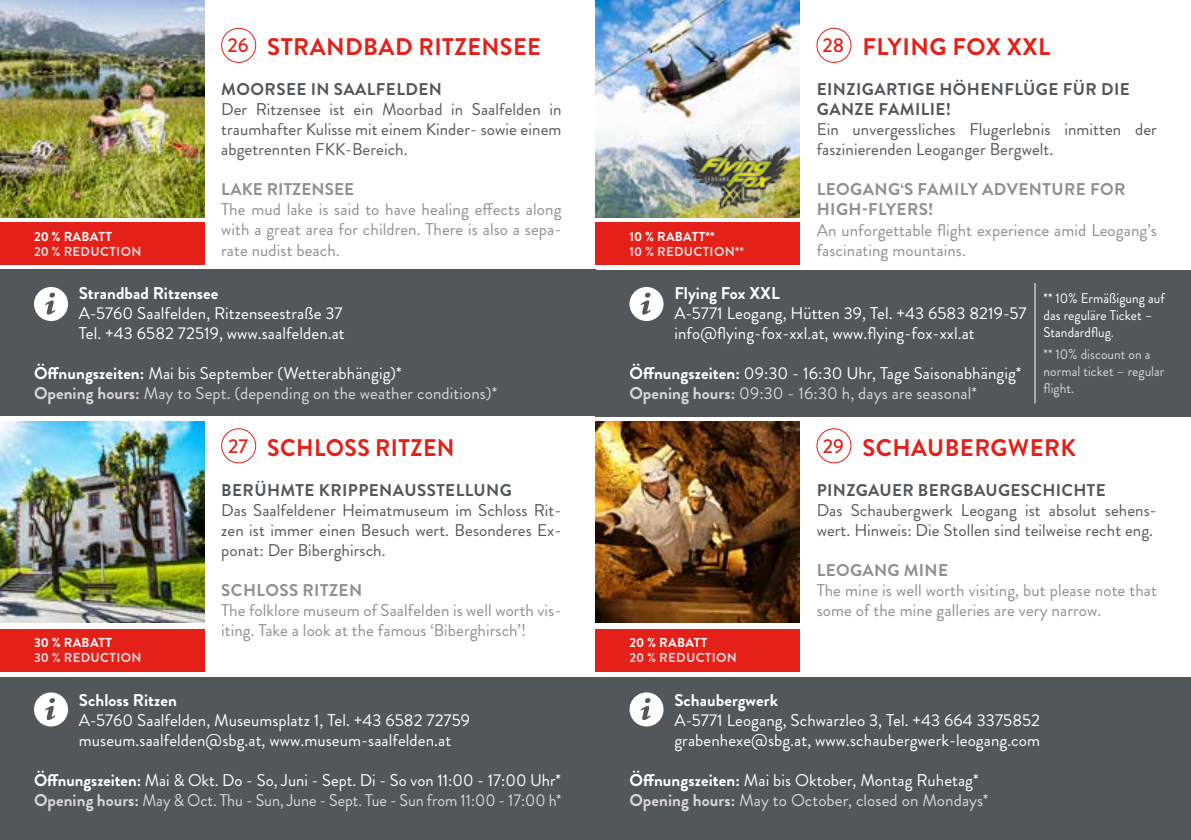
<style>
.page{position:relative;width:1191px;height:840px;background:#fff}
.page>*{position:absolute;margin:0;border:0;box-sizing:border-box;transform-origin:0 0}
.t1{font:700 24px "Brandon Grotesque";letter-spacing:.02em;color:#e42018}
.t2{font:700 24px "Brandon Grotesque";letter-spacing:.02em;color:#e42018;scale:.95 1}
.t3{font:500 20px "Brandon Grotesque";color:#e42018}
.t4{font:17px/20px "Brandon Grotesque";letter-spacing:.005em;color:#fff}
.t5{font:17px/20px "Brandon Grotesque";letter-spacing:.005em;color:#54575a}
.t6{font:17px/20px "Brandon Grotesque";letter-spacing:.005em;color:#908f91}
.t7{font:17px/20px "Brandon Grotesque";letter-spacing:.005em;color:#d7d5d7}
.t8{font:17px/20px "Brandon Grotesque";letter-spacing:.005em;color:#d7d5d7;scale:.95 1}
.t9{font:700 17px/20px "Brandon Grotesque";letter-spacing:.025em;color:#54575a}
.t10{font:700 17px/20px "Brandon Grotesque";letter-spacing:.025em;color:#908f91}
.t11{font:700 17px "Brandon Grotesque";letter-spacing:.005em;color:#fff}
.t12{font:700 17px "Brandon Grotesque";letter-spacing:.005em;color:#908f91}
.t13{font:14px/16.8px "Brandon Grotesque";letter-spacing:.005em;color:#fff;scale:.96 1}
.t14{font:14px/16.8px "Brandon Grotesque";letter-spacing:.005em;color:#d7d5d7;scale:.96 1}
.t15{font:700 13px "Brandon Grotesque";letter-spacing:.025em;color:#d7d5d7}
.t16{font:700 13px "Brandon Grotesque";letter-spacing:.025em;color:#fff}
.s1{font-weight:700;color:#fff}
.s2{color:#fff}
.s3{font-weight:700}
.s4{font-weight:700;color:#d7d5d7}
.s5{color:#d7d5d7}
</style>
<div class="page">
<img style="left:595px;top:421px;width:204px;height:201px">
<img style="left:595px;top:0;width:204px;height:217px">
<div style="left:595px;top:676px;width:596px;height:163px;background:#54575a"></div>
<div style="left:595px;top:270px;width:596px;height:146px;background:#54575a"></div>
<img style="left:682px;top:124px;width:114px;height:99px">
<div style="left:595px;top:223px;width:204px;height:42px;background:#e42018"></div>
<div style="left:595px;top:628px;width:204px;height:42px;background:#e42018"></div>
<svg style="left:629px;top:287px;width:34px;height:34px"></svg>
<svg style="left:629px;top:692px;width:34px;height:34px"></svg>
<div style="left:816px;top:28px;width:35px;height:35px;border:1px solid #e42018;border-radius:50%"></div>
<div style="left:816px;top:428px;width:35px;height:35px;border:1px solid #e42018;border-radius:50%"></div>
<img style="left:0;top:421px;width:204px;height:201px">
<img style="left:0;top:0;width:204px;height:217px">
<div style="left:0;top:676px;width:595px;height:163px;background:#54575a"></div>
<div style="left:0;top:270px;width:595px;height:146px;background:#54575a"></div>
<div style="left:0;top:223px;width:204px;height:42px;background:#e42018"></div>
<div style="left:0;top:628px;width:204px;height:42px;background:#e42018"></div>
<svg style="left:34px;top:287px;width:34px;height:34px"></svg>
<svg style="left:34px;top:692px;width:34px;height:34px"></svg>
<div style="left:221px;top:28px;width:35px;height:35px;border:1px solid #e42018;border-radius:50%"></div>
<div style="left:221px;top:428px;width:35px;height:35px;border:1px solid #e42018;border-radius:50%"></div>
<hr style="left:1034px;top:283px;width:1px;height:120px;background:#fff">
<p class="t3" style="left:228px;top:31px;width:23px">26</p>
<h1 class="t1" style="left:267px;top:30px;width:275px">STRANDBAD RITZENSEE</h1>
<p class="t3" style="left:822px;top:31px;width:23px">28</p>
<h1 class="t1" style="left:862px;top:30px;width:189px">FLYING FOX XXL</h1>
<p class="t16" style="left:34px;top:227px;width:79px">20 % RABATT</p>
<p class="t15" style="left:34px;top:242px;width:109px">20 % REDUCTION</p>
<p class="t9" style="left:221px;top:80px;width:222px">MOORSEE IN SAALFELDEN</p>
<p class="t5" style="left:221px;top:100px;width:342px;text-align:justify">Der Ritzensee ist ein Moorbad in Saalfelden in traumhafter Kulisse mit einem Kinder- sowie einem abgetrennten FKK-Bereich.</p>
<p class="t12" style="left:221px;top:178px;width:134px">LAKE RITZENSEE</p>
<p class="t6" style="left:221px;top:200px;width:342px;text-align:justify">The mud lake is said to have healing effects along with a great area for children. There is also a sepa&shy;rate nudist beach.</p>
<p class="t16" style="left:629px;top:227px;width:87px">10 % RABATT**</p>
<p class="t15" style="left:629px;top:242px;width:116px">10 % REDUCTION**</p>
<p class="t9" style="left:816px;top:80px;width:314px">EINZIGARTIGE HÖHENFLÜGE FÜR DIE<br>GANZE FAMILIE!</p>
<p class="t5" style="left:816px;top:120px;width:342px">Ein unvergessliches Flugerlebnis inmitten der faszinierenden Leoganger Bergwelt.</p>
<p class="t10" style="left:816px;top:180px;width:310px">LEOGANG‘S FAMILY ADVENTURE FOR<br>HIGH-FLYERS!</p>
<p class="t6" style="left:816px;top:220px;width:342px">An unforgettable flight experience amid Leogang’s fascinating mountains.</p>
<p class="t11" style="left:79px;top:281px;width:141px">Strandbad Ritzensee</p>
<p class="t4" style="left:79px;top:303px;width:267px">A-5760 Saalfelden, Ritzenseestraße 37<br>Tel. +43 6582 72519, www.saalfelden.at</p>
<p class="t7" style="left:34px;top:363px;width:465px"><span class="s1">Öffnungszeiten:</span> <span class="s2">Mai bis September (Wetterabhängig)*<br></span><span class="s3">Opening hours:</span> May to Sept. (depending on the weather conditions)*</p>
<p class="t11" style="left:674px;top:281px;width:107px">Flying Fox XXL</p>
<p class="t4" style="left:674px;top:303px;width:354px">A-5771 Leogang, Hütten 39, Tel. +43 6583 8219-57 info@flying-fox-xxl.at, www.flying-fox-xxl.at</p>
<p class="t4" style="left:629px;top:363px;width:393px"><span class="s3">Öffnungszeiten:</span> 09:30 - 16:30 Uhr, Tage Saisonabhängig*<br><span class="s4">Opening hours:</span> <span class="s5">09:30 - 16:30 h, days are seasonal*</span></p>
<p class="t13" style="left:1043px;top:290px;width:128px">** 10% Ermäßigung auf das reguläre Ticket –<br>Standardflug.</p>
<p class="t14" style="left:1043px;top:346px;width:127px">** 10% discount on a normal ticket – regular flight.</p>
<p class="t3" style="left:228px;top:431px;width:21px">27</p>
<h1 class="t2" style="left:267px;top:430px;width:199px">SCHLOSS RITZEN</h1>
<p class="t3" style="left:823px;top:431px;width:23px">29</p>
<h1 class="t1" style="left:862px;top:430px;width:215px">SCHAUBERGWERK</h1>
<p class="t16" style="left:34px;top:632px;width:79px">30 % RABATT</p>
<p class="t15" style="left:34px;top:648px;width:109px">30 % REDUCTION</p>
<p class="t9" style="left:221px;top:480px;width:292px">BERÜHMTE KRIPPENAUSSTELLUNG</p>
<p class="t5" style="left:221px;top:500px;width:342px;text-align:justify">Das Saalfeldener Heimatmuseum im Schloss Rit&shy;zen ist immer einen Besuch wert. Besonderes Ex&shy;ponat: Der Biberghirsch.</p>
<p class="t10" style="left:221px;top:580px;width:142px">SCHLOSS RITZEN</p>
<p class="t6" style="left:221px;top:600px;width:342px">The folklore museum of Saalfelden is well worth vis&shy;iting. Take a look at the famous ‘Biberghirsch’!</p>
<p class="t16" style="left:629px;top:632px;width:79px">20 % RABATT</p>
<p class="t15" style="left:629px;top:648px;width:109px">20 % REDUCTION</p>
<p class="t9" style="left:816px;top:480px;width:290px">PINZGAUER BERGBAUGESCHICHTE</p>
<p class="t5" style="left:816px;top:500px;width:342px">Das Schaubergwerk Leogang ist absolut sehens&shy;wert. Hinweis: Die Stollen sind teilweise recht eng.</p>
<p class="t10" style="left:816px;top:560px;width:133px">LEOGANG MINE</p>
<p class="t6" style="left:816px;top:580px;width:342px">The mine is well worth visiting, but please note that some of the mine galleries are very narrow.</p>
<p class="t11" style="left:79px;top:688px;width:100px">Schloss Ritzen</p>
<p class="t4" style="left:79px;top:710px;width:393px">A-5760 Saalfelden, Museumsplatz 1, Tel. +43 6582 72759 museum.saalfelden@sbg.at, www.museum-saalfelden.at</p>
<p class="t8" style="left:34px;top:770px;width:556px"><span class="s1">Öffnungszeiten:</span> <span class="s2">Mai &amp; Okt. Do - So, Juni - Sept. Di - So von 11:00 - 17:00 Uhr*<br></span><span class="s3">Opening hours:</span> May &amp; Oct. Thu - Sun, June - Sept. Tue - Sun from 11:00 - 17:00 h*</p>
<p class="t11" style="left:674px;top:688px;width:105px">Schaubergwerk</p>
<p class="t4" style="left:674px;top:710px;width:367px">A-5771 Leogang, Schwarzleo 3, Tel. +43 664 3375852 grabenhexe@sbg.at, www.schaubergwerk-leogang.com</p>
<p class="t7" style="left:629px;top:770px;width:360px"><span class="s1">Öffnungszeiten:</span> <span class="s2">Mai bis Oktober, Montag Ruhetag*<br></span><span class="s3">Opening hours:</span> May to October, closed on Mondays*</p>
</div>
